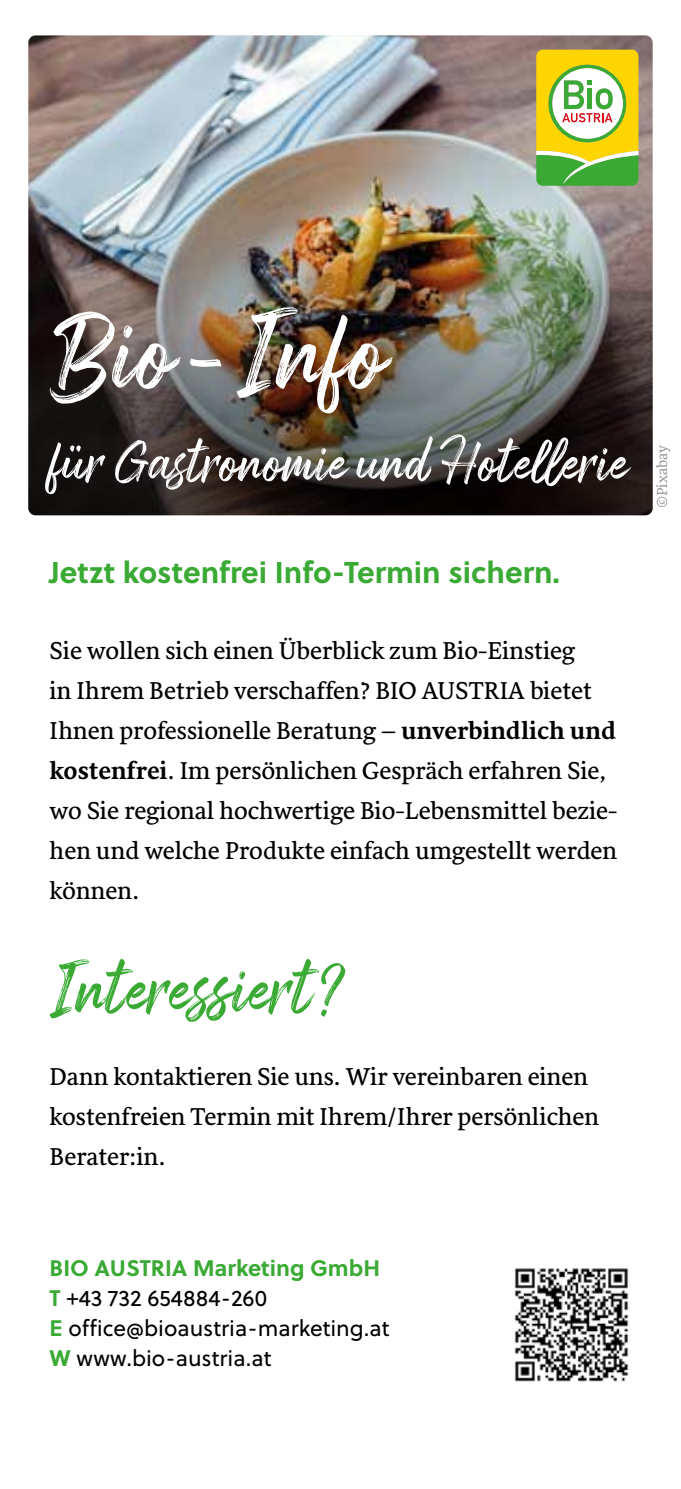
<style>
.page{position:relative;width:681px;height:1489px;background:#fff}
.page>*{position:absolute;margin:0;border:0;box-sizing:border-box;transform-origin:0 0}
.t1{font:100px "Arsilon";color:#fff}
.t2{font:65px "Arsilon";color:#3aaa35}
.t3{font:52.5px "Arsilon";color:#fff}
.t4{font:700 30px "Soleil";color:#3aaa35}
.t5{font:25px/40px "Sirba";color:#000}
.t6{font:22.5px/30px "Soleil";color:#000}
.t7{font:15px "Sirba";color:#9d9d9c}
.s1{font-weight:700}
.s2{font-weight:700;color:#3aaa35}
</style>
<div class="page">
<img style="left:28px;top:35px;width:624px;height:480px">
<svg style="left:536px;top:50px;width:102px;height:121px"></svg>
<img style="left:515px;top:1268px;width:114px;height:114px">
<img style="left:28px;top:171px;width:624px;height:344px;border-radius:7px">
<h1 class="t1" style="left:50px;top:290px;width:340px">Bio-Info</h1>
<h3 class="t3" style="left:50px;top:429px;width:580px">für Gastronomie und Hotellerie</h3>
<p class="t4" style="left:50px;top:552px;width:511px">Jetzt kostenfrei Info-Termin sichern.</p>
<p class="t5" style="left:50px;top:631px;width:569px">Sie wollen sich einen Überblick zum Bio-Einstieg<br>in Ihrem Betrieb verschaffen? BIO AUSTRIA bietet Ihnen professionelle Beratung – <span class="s1">unverbindlich und kostenfrei</span>. Im persönlichen Gespräch erfahren Sie, wo Sie regional hochwertige Bio-Lebensmittel bezie&shy;hen und welche Produkte einfach umgestellt werden können.</p>
<h2 class="t2" style="left:50px;top:948px;width:301px">Interessiert?</h2>
<p class="t5" style="left:50px;top:1057px;width:551px">Dann kontaktieren Sie uns. Wir vereinbaren einen kostenfreien Termin mit Ihrem/Ihrer persönlichen<br>Berater:in.</p>
<p class="t7" style="left:650px;top:508px;width:65px;rotate:-90deg">©Pixabay</p>
<p class="t6" style="left:50px;top:1253px;width:341px"><span class="s2">BIO AUSTRIA Marketing GmbH<br>T</span> +43 732 654884-260<br><span class="s2">E</span> office@bioaustria-marketing.at<br><span class="s2">W</span> www.bio-austria.at</p>
</div>
